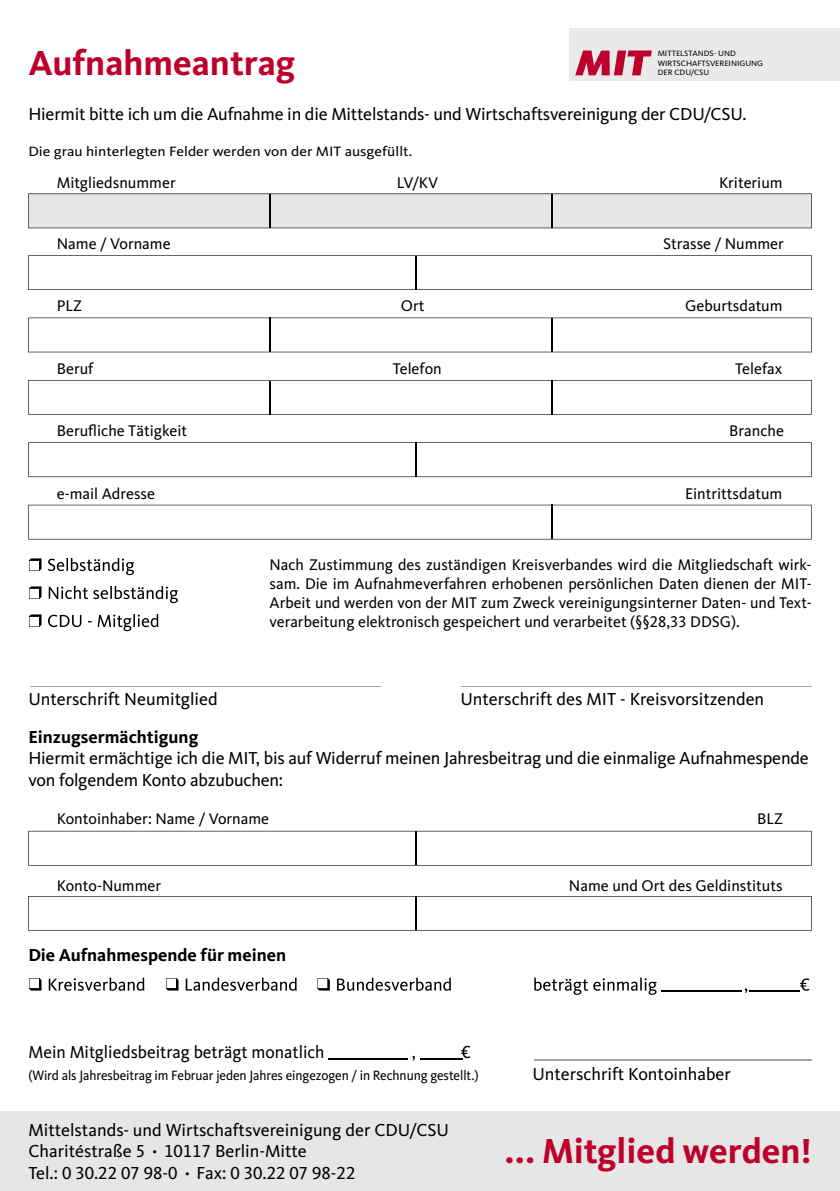
<style>
.page{position:relative;width:840px;height:1191px;background:#fff}
.page>*{position:absolute;margin:0;border:0;box-sizing:border-box;transform-origin:0 0}
.t1{font:700 36px "CDU Kievit Tab";color:#bd002b}
.t2{font:18px/21.6px "CDU Kievit Tab";letter-spacing:-.01em;color:#000}
.t3{font:700 18px "CDU Kievit Tab";color:#000}
.t4{font:16px/19.2px "CDU Kievit Tab";color:#000;text-align:justify}
.t5{font:14px "CDU Kievit Tab";letter-spacing:-.005em;color:#000;scale:.95 1}
.t6{font:14px "CDU Kievit Tab";letter-spacing:-.005em;color:#000;scale:1.1 1}
.t7{font:8px/9.6px "CDU Kievit Tab";color:#000;scale:1.05 1}
.s1{font-weight:700}
</style>
<div class="page">
<div style="left:0;top:1111px;width:839px;height:80px;background:#e6e6e6"></div>
<svg style="left:28px;top:193px;width:783px;height:35px;background:#dfdfdf"></svg>
<svg style="left:28px;top:255px;width:783px;height:35px"></svg>
<svg style="left:28px;top:317px;width:783px;height:35px"></svg>
<svg style="left:28px;top:380px;width:783px;height:35px"></svg>
<svg style="left:28px;top:442px;width:783px;height:35px"></svg>
<hr style="left:30px;top:686px;width:350px;height:1px;background:#a3a3a3">
<hr style="left:461px;top:686px;width:350px;height:1px;background:#a3a3a3">
<svg style="left:28px;top:831px;width:783px;height:34px"></svg>
<svg style="left:28px;top:896px;width:783px;height:34px"></svg>
<hr style="left:534px;top:1059px;width:277px;height:1px;background:#a3a3a3">
<hr style="left:269px;top:194px;width:1px;height:34px;background:#000">
<hr style="left:415px;top:255px;width:1px;height:34px;background:#000">
<hr style="left:269px;top:380px;width:1px;height:34px;background:#000">
<hr style="left:551px;top:194px;width:1px;height:33px;background:#000">
<hr style="left:269px;top:318px;width:1px;height:34px;background:#000">
<hr style="left:551px;top:380px;width:1px;height:34px;background:#000">
<hr style="left:415px;top:831px;width:1px;height:34px;background:#000">
<hr style="left:415px;top:896px;width:1px;height:34px;background:#000">
<hr style="left:327px;top:1058px;width:80px;height:1px;background:#000">
<hr style="left:420px;top:1058px;width:42px;height:1px;background:#000">
<hr style="left:551px;top:318px;width:1px;height:34px;background:#000">
<hr style="left:415px;top:442px;width:1px;height:35px;background:#000">
<svg style="left:28px;top:505px;width:783px;height:34px"></svg>
<hr style="left:551px;top:505px;width:1px;height:34px;background:#000">
<svg style="left:29px;top:558px;width:105px;height:17px"></svg>
<svg style="left:29px;top:586px;width:149px;height:17px"></svg>
<svg style="left:29px;top:614px;width:129px;height:17px"></svg>
<svg style="left:29px;top:977px;width:780px;height:17px"></svg>
<div style="left:569px;top:28px;width:270px;height:53px;background:#eaeaea"></div>
<svg style="left:575px;top:51px;width:76px;height:24px"></svg>
<h1 class="t1" style="left:28px;top:42px;width:268px">Aufnahmeantrag</h1>
<p class="t2" style="left:28px;top:103px;width:719px">Hiermit bitte ich um die Aufnahme in die Mittelstands- und Wirtschaftsvereinigung der CDU/CSU.</p>
<p class="t6" style="left:28px;top:143px;width:350px">Die grau hinterlegten Felder werden von der MIT ausgefüllt.</p>
<p class="t7" style="left:657px;top:49px;width:102px">MITTELSTANDS- UND<br>WIRTSCHAFTSVEREINIGUNG<br>DER CDU/CSU</p>
<p class="t4" style="left:57px;top:173px;width:120px">Mitgliedsnummer</p>
<p class="t4" style="left:396px;top:173px;width:43px">LV/KV</p>
<p class="t4" style="left:718px;top:173px;width:65px">Kriterium</p>
<p class="t4" style="left:57px;top:235px;width:115px">Name / Vorname</p>
<p class="t4" style="left:662px;top:235px;width:122px">Strasse / Nummer</p>
<p class="t4" style="left:57px;top:297px;width:27px">PLZ</p>
<p class="t4" style="left:400px;top:297px;width:25px">Ort</p>
<p class="t4" style="left:684px;top:297px;width:99px">Geburtsdatum</p>
<p class="t4" style="left:57px;top:359px;width:38px">Beruf</p>
<p class="t4" style="left:392px;top:359px;width:51px">Telefon</p>
<p class="t4" style="left:734px;top:359px;width:49px">Telefax</p>
<p class="t4" style="left:57px;top:421px;width:132px">Berufliche Tätigkeit</p>
<p class="t4" style="left:728px;top:421px;width:56px">Branche</p>
<p class="t4" style="left:57px;top:484px;width:100px">e-mail Adresse</p>
<p class="t4" style="left:684px;top:484px;width:99px">Eintrittsdatum</p>
<p class="t4" style="left:269px;top:555px;width:543px">Nach Zustimmung des zuständigen Kreisverbandes wird die Mitgliedschaft wirk&shy;sam. Die im Aufnahmeverfahren erhobenen persönlichen Daten dienen der MIT-Arbeit und werden von der MIT zum Zweck vereinigungsinterner Daten- und Text&shy;verarbeitung elektronisch gespeichert und verarbeitet (§§28,33 DDSG).</p>
<p class="t2" style="left:28px;top:689px;width:191px">Unterschrift Neumitglied</p>
<p class="t2" style="left:460px;top:688px;width:305px">Unterschrift des MIT - Kreisvorsitzenden</p>
<p class="t3" style="left:28px;top:726px;width:171px">Einzugsermächtigung</p>
<p class="t2" style="left:28px;top:748px;width:781px">Hiermit ermächtige ich die MIT, bis auf Widerruf meinen Jahresbeitrag und die einmalige Aufnahmespende von folgendem Konto abzubuchen:</p>
<p class="t4" style="left:57px;top:809px;width:214px">Kontoinhaber: Name / Vorname</p>
<p class="t4" style="left:756px;top:809px;width:28px">BLZ</p>
<p class="t4" style="left:57px;top:875px;width:106px">Konto-Nummer</p>
<p class="t4" style="left:568px;top:875px;width:215px">Name und Ort des Geldinstituts</p>
<p class="t3" style="left:28px;top:944px;width:259px">Die Aufnahmespende für meinen</p>
<p class="t2" style="left:28px;top:1041px;width:297px">Mein Mitgliedsbeitrag beträgt monatlich</p>
<p class="t2" style="left:411px;top:1041px;width:6px">,</p>
<p class="t2" style="left:460px;top:1041px;width:12px">€</p>
<p class="t5" style="left:28px;top:1067px;width:475px">(Wird als Jahresbeitrag im Februar jeden Jahres eingezogen / in Rechnung gestellt.)</p>
<p class="t2" style="left:28px;top:1119px;width:422px">Mittelstands- und Wirtschaftsvereinigung der CDU/CSU<br>Charitéstraße 5 <span class="s1">·</span> 10117 Berlin-Mitte<br>Tel.: 0 30.22 07 98-0 <span class="s1">·</span> Fax: 0 30.22 07 98-22</p>
<p class="t2" style="left:532px;top:1063px;width:200px">Unterschrift Kontoinhaber</p>
<h1 class="t1" style="left:504px;top:1129px;width:308px">... Mitglied werden!</h1>
</div>
